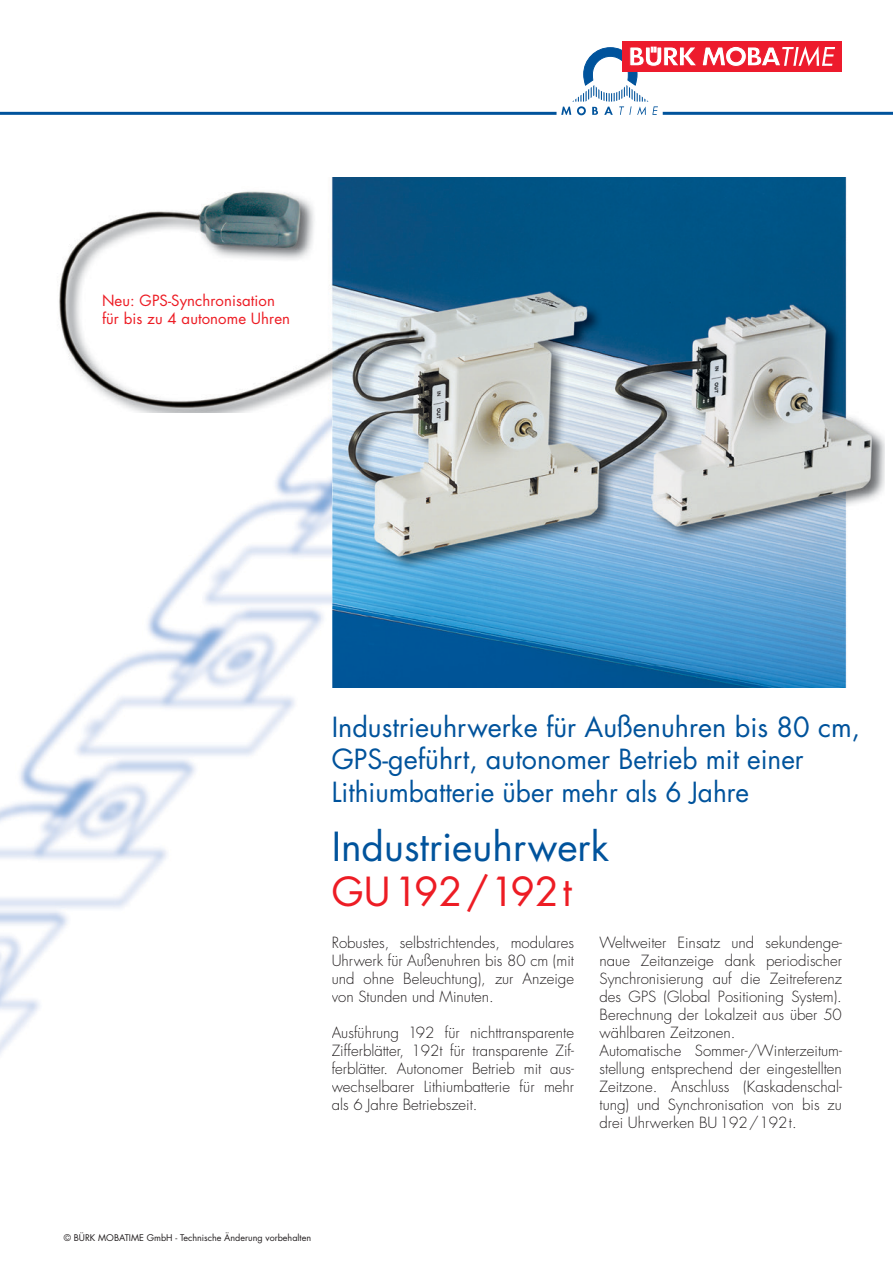
<style>
.page{position:relative;width:893px;height:1263px;background:#fff}
.page>*{position:absolute;margin:0;border:0;box-sizing:border-box;transform-origin:0 0}
.t1{font:39px "Futura Std";color:#00539c}
.t2{font:39px "Futura Std";color:#ed1c24}
.t3{font:27px/32.4px "Futura Std";color:#00539c}
.t4{font:300 15px/18px "Futura Std";color:#231f20;text-align:justify}
.t5{font:15px/18px "Futura Std";letter-spacing:.005em;color:#ed1c24}
.t6{font:9px "Futura Std";color:#231f20}
</style>
<div class="page">
<div style="left:622px;top:41px;width:220px;height:31px;background:#ed1b2d"></div>
<svg style="left:561px;top:46px;width:274px;height:69px"></svg>
<hr style="left:663px;top:112px;width:230px;height:3px;background:#00539c">
<hr style="left:0;top:112px;width:556px;height:3px;background:#00539c">
<img style="left:59px;top:178px;width:825px;height:510px">
<img style="left:0;top:414px;width:332px;height:641px">
<p class="t5" style="left:102px;top:291px;width:190px">Neu: GPS-Synchronisation für bis zu 4 autonome Uhren</p>
<h2 class="t3" style="left:332px;top:711px;width:530px">Industrieuhrwerke für Außenuhren bis 80 cm,<br>GPS-geführt, autonomer Betrieb mit einer<br>Lithiumbatterie über mehr als 6 Jahre</h2>
<h1 class="t1" style="left:332px;top:822px;width:279px">Industrieuhrwerk</h1>
<h1 class="t2" style="left:332px;top:867px;width:242px">GU192/192t</h1>
<p class="t4" style="left:332px;top:934px;width:244px">Robustes, selbstrichtendes, modulares Uhrwerk für Außenuhren bis 80 cm (mit und ohne Beleuchtung), zur Anzeige von Stunden und Minuten.</p>
<p class="t4" style="left:332px;top:1024px;width:244px">Ausführung 192 für nichttransparente Zifferblätter, 192t für transparente Zif&shy;ferblätter. Autonomer Betrieb mit aus&shy;wechselbarer Lithiumbatterie für mehr als 6 Jahre Betriebszeit.</p>
<p class="t4" style="left:600px;top:934px;width:244px;text-align:left">Weltweiter Einsatz und sekundenge&shy;naue Zeitanzeige dank periodischer Synchronisierung auf die Zeitreferenz des GPS (Global Positioning System).<br>Berechnung der Lokalzeit aus über 50 wählbaren Zeitzonen.<br>Automatische Sommer-/Winterzeitum&shy;stellung entsprechend der eingestellten Zeitzone. Anschluss (Kaskadenschal&shy;tung) und Synchronisation von bis zu drei Uhrwerken BU192/192t.</p>
<p class="t6" style="left:64px;top:1231px;width:249px">© BÜRK MOBATIME GmbH - Technische Änderung vorbehalten</p>
</div>
